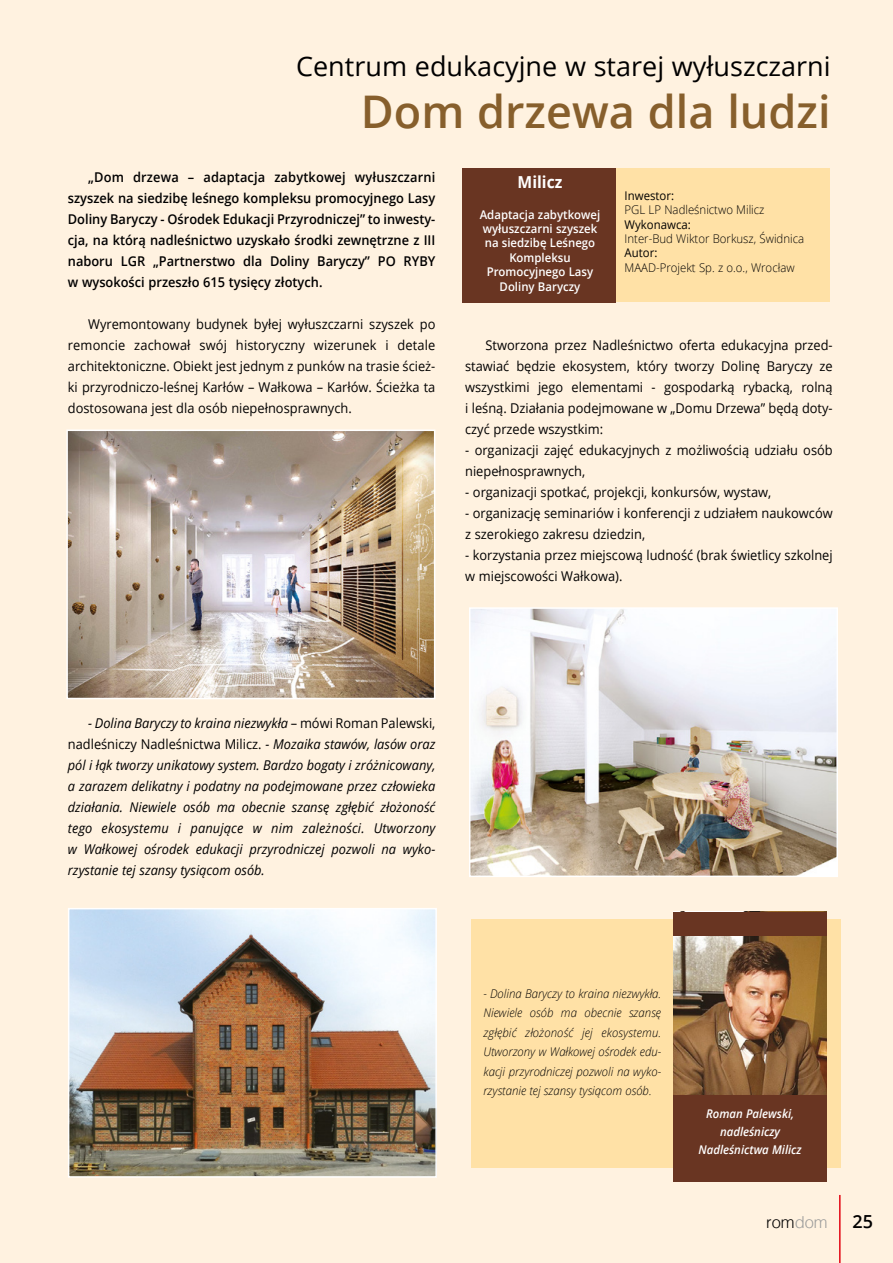
<style>
.page{position:relative;width:893px;height:1263px;background:#fff2e0}
.page>*{position:absolute;margin:0;border:0;box-sizing:border-box;transform-origin:0 0}
.t1{font:600 45px "Open Sans";color:#875f2c}
.t2{font:27px "Open Sans";color:#000}
.t3{font:600 18px "Open Sans";color:#000}
.t4{font:300 16.5px "Helvetica";color:#000}
.t5{font:700 16.5px "Open Sans";color:#fff;scale:.95 1}
.t6{font:13.5px/21px "Open Sans";color:#000;scale:.95 1}
.t7{font:italic 13.5px/21px "Open Sans";color:#000;text-align:justify;scale:.95 1}
.t8{font:600 13.5px/21px "Open Sans";color:#000;text-align:justify;scale:.95 1}
.t9{font:italic 300 12px/19.5px "Open Sans";color:#000;text-align:justify;scale:.95 1}
.t10{font:600 12px/14.4px "Open Sans";color:#fff;text-align:center;scale:.95 1}
.t11{font:300 12px "Open Sans";color:#000;scale:.95 1}
.t12{font:italic 600 12px/18px "Open Sans";color:#fff;text-align:center;scale:.95 1}
.t13{font:12px "Open Sans";color:#000;scale:.95 1}
.s1{font-style:normal}
.s2{color:#9d9d9c}
</style>
<div class="page">
<hr style="left:839px;top:1195px;width:2px;height:68px;background:#e30613">
<img style="left:69px;top:432px;width:363px;height:264px">
<div style="left:66px;top:429px;width:369px;height:270px;border:2px solid #fff"></div>
<div style="left:462px;top:168px;width:368px;height:134px;background:#ffe1a6"></div>
<div style="left:462px;top:169px;width:153px;height:134px;background:#693522"></div>
<div style="left:472px;top:919px;width:369px;height:248px;background:#ffe1a6"></div>
<img style="left:674px;top:936px;width:153px;height:159px">
<div style="left:674px;top:912px;width:153px;height:24px;background:#693522"></div>
<div style="left:673px;top:1095px;width:154px;height:87px;background:#693522"></div>
<img style="left:71px;top:911px;width:363px;height:264px">
<div style="left:68px;top:908px;width:369px;height:270px;border:2px solid #fff"></div>
<img style="left:472px;top:610px;width:363px;height:264px">
<div style="left:469px;top:607px;width:369px;height:270px;border:2px solid #fff"></div>
<h2 class="t2" style="left:296px;top:48px;width:536px">Centrum edukacyjne w starej wyłuszczarni</h2>
<h1 class="t1" style="left:361px;top:81px;width:471px">Dom drzewa dla ludzi</h1>
<p class="t8" style="left:68px;top:166px;width:388px;text-indent:20px">„Dom drzewa – adaptacja zabytkowej wyłuszczarni szyszek na siedzibę leśnego kompleksu promocyjnego Lasy Doliny Baryczy - Ośrodek Edukacji Przyrodniczej” to inwesty&shy;cja, na którą nadleśnictwo uzyskało środki zewnętrzne z III naboru LGR „Partnerstwo dla Doliny Baryczy” PO RYBY w wysokości przeszło 615 tysięcy złotych.</p>
<p class="t6" style="left:68px;top:313px;width:388px;text-align:justify;text-indent:20px">Wyremontowany budynek byłej wyłuszczarni szyszek po remoncie zachował swój historyczny wizerunek i detale architektoniczne. Obiekt jest jednym z punków na trasie ścież&shy;ki przyrodniczo-leśnej Karłów – Wałkowa – Karłów. Ścieżka ta dostosowana jest dla osób niepełnosprawnych.</p>
<p class="t5" style="left:518px;top:170px;width:49px">Milicz</p>
<p class="t10" style="left:480px;top:207px;width:128px">Adaptacja zabytkowej wyłuszczarni szyszek na siedzibę Leśnego<br>Kompleksu<br>Promocyjnego Lasy<br>Doliny Baryczy</p>
<p class="t13" style="left:625px;top:187px;width:54px">Inwestor:</p>
<p class="t11" style="left:625px;top:202px;width:149px">PGL LP Nadleśnictwo Milicz</p>
<p class="t13" style="left:625px;top:216px;width:71px">Wykonawca:</p>
<p class="t11" style="left:625px;top:230px;width:190px">Inter-Bud Wiktor Borkusz, Świdnica</p>
<p class="t13" style="left:625px;top:245px;width:36px">Autor:</p>
<p class="t11" style="left:625px;top:259px;width:180px">MAAD-Projekt Sp. z o.o., Wrocław</p>
<p class="t6" style="left:465px;top:334px;width:388px;text-align:justify;text-indent:20px">Stworzona przez Nadleśnictwo oferta edukacyjna przed&shy;stawiać będzie ekosystem, który tworzy Dolinę Baryczy ze wszystkimi jego elementami - gospodarką rybacką, rolną i leśną. Działania podejmowane w „Domu Drzewa” będą doty&shy;czyć przede wszystkim:</p>
<p class="t6" style="left:465px;top:439px;width:388px">- organizacji zajęć edukacyjnych z możliwością udziału osób niepełnosprawnych,</p>
<p class="t6" style="left:465px;top:481px;width:324px">- organizacji spotkać, projekcji, konkursów, wystaw,</p>
<p class="t6" style="left:465px;top:502px;width:388px">- organizację seminariów i konferencji z udziałem naukowców z szerokiego zakresu dziedzin,</p>
<p class="t6" style="left:465px;top:544px;width:388px">- korzystania przez miejscową ludność (brak świetlicy szkolnej w miejscowości Wałkowa).</p>
<p class="t7" style="left:68px;top:712px;width:388px;text-indent:20px">- Dolina Baryczy to kraina niezwykła <span class="s1">– mówi Roman Palewski, nadleśniczy Nadleśnictwa Milicz.</span> - Mozaika stawów, lasów oraz pól i łąk tworzy unikatowy system. Bardzo bogaty i zróżnicowany, a zarazem delikatny i podatny na podejmowane przez człowieka działania. Niewiele osób ma obecnie szansę zgłębić złożoność tego ekosystemu i panujące w nim zależności. Utworzony w Wałkowej ośrodek edukacji przyrodniczej pozwoli na wyko&shy;rzystanie tej szansy tysiącom osób.</p>
<p class="t9" style="left:483px;top:983px;width:189px">- Dolina Baryczy to kraina niezwykła.<br>Niewiele osób ma obecnie szansę zgłębić złożoność jej ekosystemu.<br>Utworzony w Wałkowej ośrodek edu&shy;kacji przyrodniczej pozwoli na wyko&shy;rzystanie tej szansy tysiącom osób.</p>
<p class="t12" style="left:698px;top:1105px;width:110px">Roman Palewski, nadleśniczy<br>Nadleśnictwa Milicz</p>
<p class="t4" style="left:766px;top:1208px;width:63px">rom<span class="s2">dom</span></p>
<h3 class="t3" style="left:853px;top:1209px;width:22px">25</h3>
</div>
